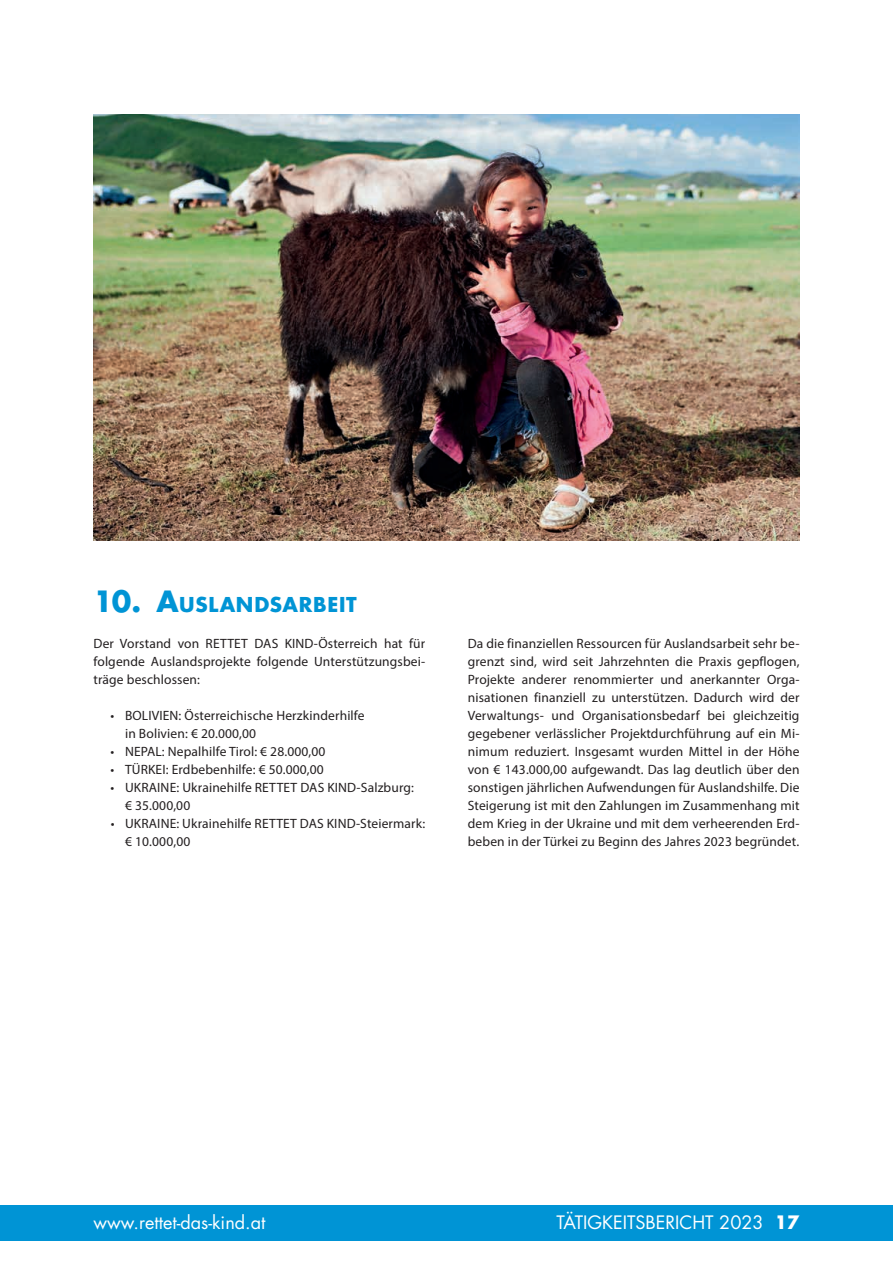
<style>
.page{position:relative;width:893px;height:1263px;background:#fff}
.page>*{position:absolute;margin:0;border:0;box-sizing:border-box;transform-origin:0 0}
.t1{font:700 19.95px "Futura Std";letter-spacing:.035em;color:#0094d5}
.t2{font:18px "Futura Std";color:#fff}
.t3{font:13.5px/18px "Myriad Pro";letter-spacing:.01em;color:#231f20}
.s1{font-size:28.5px}
.s2{font-weight:700}
</style>
<div class="page">
<div style="left:0;top:1205px;width:893px;height:35px;background:#0094d5"></div>
<img style="left:94px;top:114px;width:705px;height:426px">
<h1 class="t1" style="left:94px;top:591px;width:265px"><span class="s1">10. A</span>USLANDSARBEIT</h1>
<p class="t3" style="left:94px;top:634px;width:333px;text-align:justify">Der Vorstand von RETTET DAS KIND-Österreich hat für folgende Auslandsprojekte folgende Unterstützungsbei&shy;träge beschlossen:</p>
<p class="t3" style="left:125px;top:706px;width:241px;text-indent:-14px">• BOLIVIEN: Österreichische Herzkinderhilfe in Bolivien: € 20.000,00</p>
<p class="t3" style="left:111px;top:742px;width:216px">• NEPAL: Nepalhilfe Tirol: € 28.000,00</p>
<p class="t3" style="left:111px;top:760px;width:215px">• TÜRKEI: Erdbebenhilfe: € 50.000,00</p>
<p class="t3" style="left:125px;top:778px;width:290px;text-indent:-14px">• UKRAINE: Ukrainehilfe RETTET DAS KIND-Salzburg: € 35.000,00</p>
<p class="t3" style="left:125px;top:814px;width:302px;text-indent:-14px">• UKRAINE: Ukrainehilfe RETTET DAS KIND-Steiermark: € 10.000,00</p>
<p class="t3" style="left:468px;top:634px;width:333px;text-align:justify">Da die finanziellen Ressourcen für Auslandsarbeit sehr be&shy;grenzt sind, wird seit Jahrzehnten die Praxis gepflogen, Projekte anderer renommierter und anerkannter Orga&shy;nisationen finanziell zu unterstützen. Dadurch wird der Verwaltungs- und Organisationsbedarf bei gleichzeitig gegebener verlässlicher Projektdurchführung auf ein Mi&shy;nimum reduziert. Insgesamt wurden Mittel in der Höhe von € 143.000,00 aufgewandt. Das lag deutlich über den sonstigen jährlichen Aufwendungen für Auslandshilfe. Die Steigerung ist mit den Zahlungen im Zusammenhang mit dem Krieg in der Ukraine und mit dem verheerenden Erd&shy;beben in der Türkei zu Beginn des Jahres 2023 begründet.</p>
<h2 class="t2" style="left:94px;top:1211px;width:173px">www.rettet-das-kind.at</h2>
<h2 class="t2" style="left:556px;top:1211px;width:244px">TÄTIGKEITSBERICHT 2023 <span class="s2">17</span></h2>
</div>
